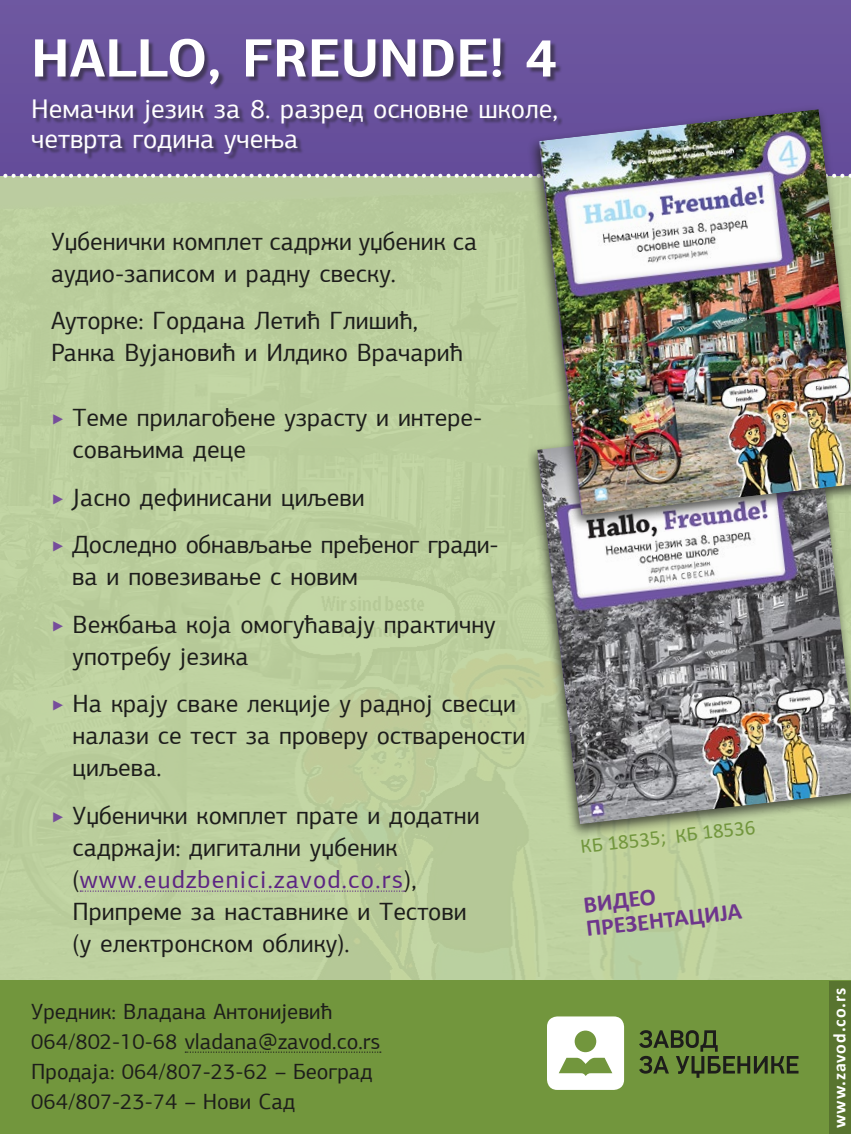
<style>
.page{position:relative;width:851px;height:1134px;background:#fff}
.page>*{position:absolute;margin:0;border:0;box-sizing:border-box;transform-origin:0 0}
.t1{font:700 54px "PF Agora Sans Pro";color:#fff}
.t2{font:27px/30px "PF Agora Sans Pro";color:#fff}
.t3{font:25px/32px "PF Agora Sans Pro";color:#1d1d1b}
.t4{font:700 24px/23.6px "Calibri";color:#6e368c}
.t5{font:22px/30px "PF Agora Sans Pro";color:#1d1d1b}
.t6{font:20.8px "Calibri";color:#72963d}
.t7{font:700 18px "Calibri";letter-spacing:.045em;color:#fff}
.s1{color:#764d9b}
.s2{color:#5c2483}
</style>
<div class="page">
<div style="left:0;top:176px;width:850px;height:805px;background:#bccf9e"></div>
<svg style="left:80px;top:890px;width:324px;height:2px"></svg>
<div style="left:0;top:0;width:850px;height:176px;background:#6c559f"></div>
<div style="left:34px;top:40px;width:529px;height:119px;background:#1d1d1b;opacity:.5"></div>
<div style="left:525px;top:413px;width:325px;height:425px;background:#1d1d1b;opacity:.75"></div>
<img style="left:537px;top:530px;width:313px;height:294px">
<svg style="left:3px;top:174px;width:848px;height:4px"></svg>
<div style="left:527px;top:104px;width:323px;height:426px;background:#1d1d1b;opacity:.75"></div>
<img style="left:538px;top:109px;width:312px;height:406px">
<div style="left:0;top:981px;width:850px;height:153px;background:#72963d"></div>
<svg style="left:185px;top:1051px;width:196px;height:2px"></svg>
<div style="left:829px;top:981px;width:21px;height:153px;background:#58742f"></div>
<svg style="left:547px;top:1016px;width:77px;height:74px"></svg>
<svg style="left:639px;top:1030px;width:159px;height:48px"></svg>
<h1 class="t1" style="left:31px;top:24px;width:527px">HALLO, FREUNDE! 4</h1>
<p class="t2" style="left:31px;top:94px;width:528px">Немачки језик за 8. разред основне школе, четврта година учења</p>
<p class="t3" style="left:51px;top:225px;width:427px">Уџбенички комплет садржи уџбеник са аудио-записом и радну свеску.</p>
<p class="t3" style="left:51px;top:305px;width:413px">Ауторке: Гордана Летић Глишић,<br>Ранка Вујановић и Илдико Врачарић</p>
<p class="t3" style="left:73px;top:401px;width:411px;text-indent:-22px"><span class="s1">‣</span> Теме прилагођене узрасту и интере&shy;совањима деце</p>
<p class="t3" style="left:51px;top:473px;width:449px;line-height:47.6px"><span class="s1">‣</span> Јасно дефинисани циљеви<br><span class="s1">‣</span> Доследно обнављање пређеног гради-</p>
<p class="t3" style="left:51px;top:553px;width:446px;line-height:47.6px;text-indent:21px">ва и повезивање с новим<br><span class="s1">‣</span> Вежбања која омогућавају практичну</p>
<p class="t3" style="left:51px;top:632px;width:466px;line-height:47.6px;text-indent:22px">употребу језика<br><span class="s1">‣</span> На крају сваке лекције у радној свесци</p>
<p class="t3" style="left:73px;top:720px;width:454px">налази се тест за проверу остварености циљева.</p>
<p class="t3" style="left:73px;top:799px;width:408px;text-indent:-21px"><span class="s1">‣</span> Уџбенички комплет прате и додатни садржаји: дигитални уџбеник (<span class="s2">www.eudzbenici.zavod.co.rs</span>),<br>Припреме за наставнике и Тестови (у електронском облику).</p>
<p class="t5" style="left:31px;top:997px;width:351px">Уредник: Владана Антонијевић<br>064/802-10-68 vladana@zavod.co.rs<br>Продаја: 064/807-23-62 – Београд<br>064/807-23-74 – Нови Сад</p>
<p class="t6" style="left:578px;top:833px;width:177px;rotate:-7deg">КБ 18535; КБ 18536</p>
<p class="t4" style="left:582px;top:892px;width:158px;rotate:-6deg">ВИДЕО<br>ПРЕЗЕНТАЦИЈА</p>
<p class="t7" style="left:826px;top:1128px;width:142px;rotate:-90deg">www.zavod.co.rs</p>
</div>
